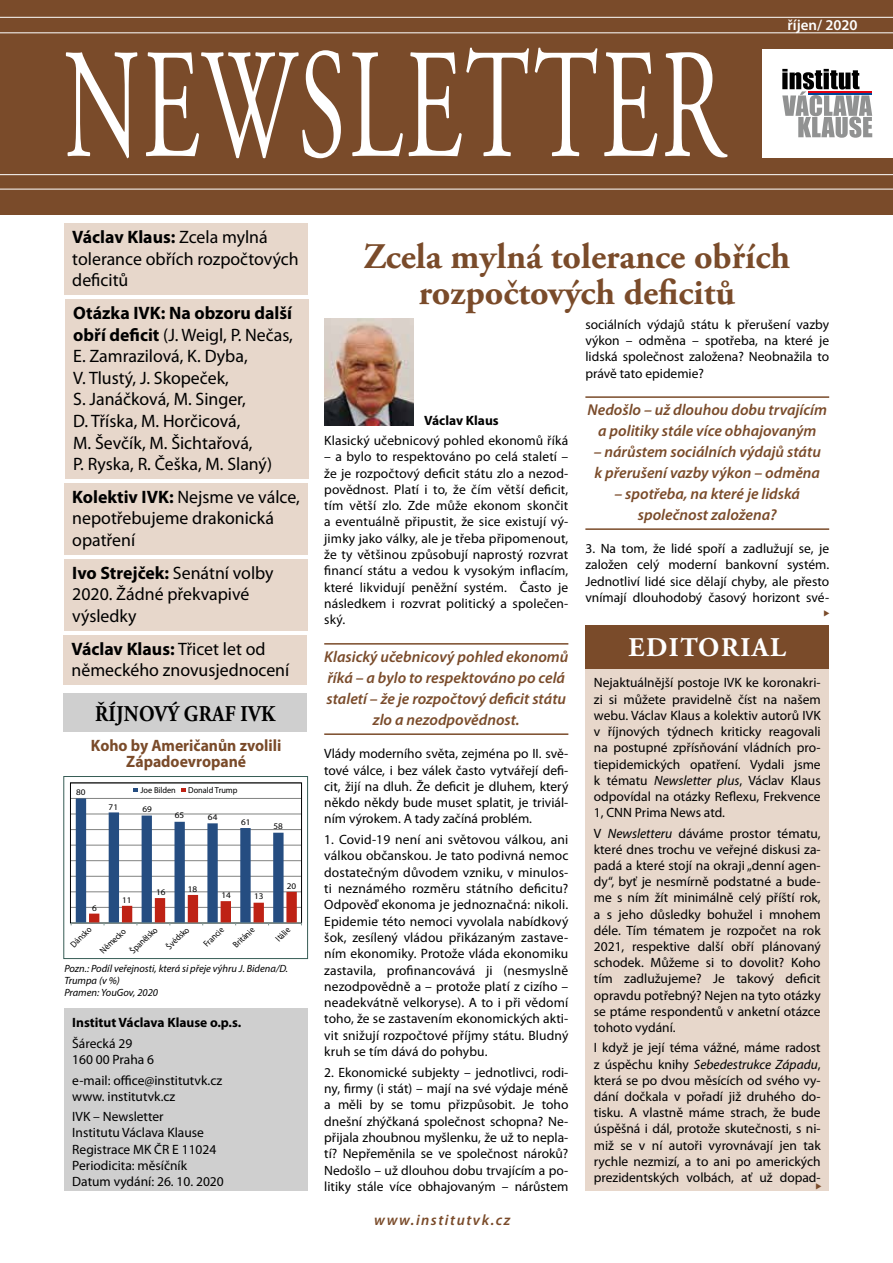
<style>
.page{position:relative;width:893px;height:1263px;background:#fff}
.page>*{position:absolute;margin:0;border:0;box-sizing:border-box;transform-origin:0 0}
.t1{font:156px "Adobe Garamond Pro";letter-spacing:.03em;color:#fff;scale:.62 1}
.t2{font:700 36px/36px "Adobe Garamond Pro";color:#7a4b2a;text-align:center}
.t3{font:700 27px "Adobe Garamond Pro";letter-spacing:.055em;color:#fff}
.t4{font:700 22.5px "Adobe Garamond Pro";letter-spacing:.015em;color:#000;scale:.88 1}
.t5{font:18px/21.6px "Myriad Pro";color:#000}
.t6{font:700 16.5px/16.5px "Myriad Pro";color:#7a4b2a;text-align:center;scale:.95 1}
.t7{font:italic 600 15.75px/21.1px "Myriad Pro";color:#7a4b2a;text-align:center}
.t8{font:italic 600 15px "Myriad Pro";letter-spacing:.1em;color:#7a4b2a}
.t9{font:600 15px "Myriad Pro";color:#fff}
.t10{font:13.5px/16.2px "Myriad Pro";color:#000;text-align:justify}
.t11{font:700 13.5px "Myriad Pro";color:#000}
.t12{font:italic 10.5px/12px "Myriad Pro";color:#000}
.t13{font:8.85px "Myriad Pro";color:#000;scale:.9 1}
.t14{font:8.7px "Myriad Pro";color:#000;scale:1.07 1}
.t15{font:8.7px "Myriad Pro";color:#000;scale:.96 1}
.s1{font-weight:700}
.s2{font-style:italic}
</style>
<div class="page">
<div style="left:63px;top:776px;width:245px;height:183px;border:1px solid #375c55"></div>
<div style="left:0;top:0;width:893px;height:215px;background:#7a4b2a"></div>
<div style="left:762px;top:50px;width:131px;height:108px;background:#fff"></div>
<svg style="left:782px;top:69px;width:90px;height:69px"></svg>
<hr style="left:808px;top:91px;width:64px;height:2px;background:#e3000f">
<hr style="left:808px;top:93px;width:64px;height:1px;background:#004799">
<hr style="left:0;top:17px;width:893px;height:1px;background:#fff">
<hr style="left:0;top:174px;width:893px;height:1px;background:#fff">
<hr style="left:0;top:33px;width:893px;height:1px;background:#fff">
<hr style="left:0;top:189px;width:893px;height:1px;background:#fff">
<div style="left:64px;top:223px;width:244px;height:72px;background:#e7d7cb"></div>
<div style="left:65px;top:299px;width:244px;height:180px;background:#e7d7cb"></div>
<div style="left:64px;top:1008px;width:244px;height:183px;background:#cfcfcf"></div>
<div style="left:585px;top:669px;width:244px;height:522px;background:#e7d7cb"></div>
<div style="left:64px;top:483px;width:244px;height:71px;background:#e7d7cb"></div>
<div style="left:64px;top:559px;width:244px;height:71px;background:#e7d7cb"></div>
<div style="left:63px;top:635px;width:244px;height:50px;background:#e7d7cb"></div>
<div style="left:585px;top:625px;width:244px;height:43px;background:#7a4b2a"></div>
<div style="left:63px;top:693px;width:244px;height:39px;background:#cfcfcf"></div>
<svg style="left:71px;top:798px;width:231px;height:127px"></svg>
<svg style="left:134px;top:788px;width:4px;height:4px"></svg>
<svg style="left:182px;top:788px;width:4px;height:4px"></svg>
<hr style="left:324px;top:643px;width:244px;height:2px;background:#7a4b2a">
<hr style="left:324px;top:733px;width:244px;height:2px;background:#7a4b2a">
<img style="left:324px;top:319px;width:90px;height:106px">
<hr style="left:585px;top:396px;width:244px;height:2px;background:#7a4b2a">
<hr style="left:585px;top:528px;width:244px;height:2px;background:#7a4b2a">
<h1 class="t1" style="left:64px;top:13px;width:1066px">NEWSLETTER</h1>
<p class="t9" style="left:788px;top:17px;width:71px">říjen/ 2020</p>
<h3 class="t5" style="left:72px;top:227px;width:228px"><span class="s1">Václav Klaus:</span> Zcela mylná tolerance obřích rozpočtových deficitů</h3>
<h3 class="t5" style="left:73px;top:302px;width:221px"><span class="s1">Otázka IVK: Na obzoru další obří deficit</span> (J. Weigl, P. Nečas,<br>E. Zamrazilová, K. Dyba,<br>V. Tlustý, J. Skopeček,<br>S. Janáčková, M. Singer,<br>D. Tříska, M. Horčicová,<br>M. Ševčík, M. Šichtařová,<br>P. Ryska, R. Češka, M. Slaný)</h3>
<h2 class="t2" style="left:364px;top:239px;width:428px">Zcela mylná tolerance obřích rozpočtových deficitů</h2>
<p class="t10" style="left:585px;top:317px;width:245px">sociálních výdajů státu k přerušení vazby výkon – odměna – spotřeba, na které je lidská společnost založena? Neobnažila to právě tato epidemie?</p>
<p class="t7" style="left:587px;top:399px;width:241px">Nedošlo – už dlouhou dobu trvajícím a politiky stále více obhajovaným</p>
<p class="t7" style="left:594px;top:441px;width:229px;text-align:left">– nárůstem sociálních výdajů státu k přerušení vazby výkon – odměna</p>
<p class="t7" style="left:614px;top:483px;width:187px">– spotřeba, na které je lidská společnost založena?</p>
<p class="t10" style="left:585px;top:541px;width:245px">3. Na tom, že lidé spoří a zadlužují se, je založen celý moderní bankovní systém.<br>Jednotliví lidé sice dělají chyby, ale přesto vnímají dlouhodobý časový horizont své-</p>
<p class="t11" style="left:424px;top:413px;width:76px">Václav Klaus</p>
<p class="t10" style="left:324px;top:433px;width:246px">Klasický učebnicový pohled ekonomů říká</p>
<p class="t10" style="left:324px;top:449px;width:246px">– a bylo to respektováno po celá staletí – že je rozpočtový deficit státu zlo a nezod&shy;povědnost. Platí i to, že čím větší deficit, tím větší zlo. Zde může ekonom skončit a eventuálně připustit, že sice existují vý&shy;jimky jako války, ale je třeba připomenout, že ty většinou způsobují naprostý rozvrat financí státu a vedou k vysokým inflacím, které likvidují peněžní systém. Často je následkem i rozvrat politický a společen&shy;ský.</p>
<p class="t7" style="left:324px;top:646px;width:246px">Klasický učebnicový pohled ekonomů říká – a bylo to respektováno po celá staletí – že je rozpočtový deficit státu zlo a nezodpovědnost.</p>
<p class="t10" style="left:324px;top:746px;width:246px">Vlády moderního světa, zejména po II. svě&shy;tové válce, i bez válek často vytvářejí defi&shy;cit, žijí na dluh. Že deficit je dluhem, který někdo někdy bude muset splatit, je triviál&shy;ním výrokem. A tady začíná problém.</p>
<p class="t10" style="left:324px;top:832px;width:246px">1. Covid-19 není ani světovou válkou, ani válkou občanskou. Je tato podivná nemoc dostatečným důvodem vzniku, v minulos&shy;ti neznámého rozměru státního deficitu?<br>Odpověď ekonoma je jednoznačná: nikoli.<br>Epidemie této nemoci vyvolala nabídkový šok, zesílený vládou přikázaným zastave&shy;ním ekonomiky. Protože vláda ekonomiku zastavila, profinancovává ji (nesmyslně nezodpovědně a – protože platí z cizího – neadekvátně velkoryse). A to i při vědomí toho, že se zastavením ekonomických akti&shy;vit snižují rozpočtové příjmy státu. Bludný kruh se tím dává do pohybu.</p>
<p class="t10" style="left:324px;top:1064px;width:246px">2. Ekonomické subjekty – jednotlivci, rodi&shy;ny, firmy (i stát) – mají na své výdaje méně a měli by se tomu přizpůsobit. Je toho dnešní zhýčkaná společnost schopna? Ne&shy;přijala zhoubnou myšlenku, že už to nepla&shy;tí? Nepřeměnila se ve společnost nároků?<br>Nedošlo – už dlouhou dobu trvajícím a po&shy;litiky stále více obhajovaným – nárůstem</p>
<h3 class="t5" style="left:72px;top:486px;width:229px"><span class="s1">Kolektiv IVK:</span> Nejsme ve válce, nepotřebujeme drakonická opatření</h3>
<h3 class="t5" style="left:72px;top:562px;width:203px"><span class="s1">Ivo Strejček:</span> Senátní volby<br>2020. Žádné překvapivé výsledky</h3>
<h3 class="t5" style="left:72px;top:638px;width:219px"><span class="s1">Václav Klaus:</span> Třicet let od německého znovusjednocení</h3>
<h3 class="t3" style="left:629px;top:632px;width:159px">EDITORIAL</h3>
<h3 class="t4" style="left:95px;top:701px;width:206px">ŘÍJNOVÝ GRAF IVK</h3>
<p class="t10" style="left:594px;top:675px;width:228px">Nejaktuálnější postoje IVK ke koronakri&shy;zi si můžete pravidelně číst na našem webu. Václav Klaus a kolektiv autorů IVK v říjnových týdnech kriticky reagovali na postupné zpřísňování vládních pro&shy;tiepidemických opatření. Vydali jsme k tématu <span class="s2">Newsletter plus</span>, Václav Klaus odpovídal na otázky Reflexu, Frekvence 1, CNN Prima News atd.</p>
<p class="t10" style="left:594px;top:825px;width:228px">V <span class="s2">Newsletteru</span> dáváme prostor tématu, které dnes trochu ve veřejné diskusi za&shy;padá a které stojí na okraji „denní agen&shy;dy“, byť je nesmírně podstatné a bude&shy;me s ním žít minimálně celý příští rok, a s jeho důsledky bohužel i mnohem déle. Tím tématem je rozpočet na rok 2021, respektive další obří plánovaný schodek. Můžeme si to dovolit? Koho tím zadlužujeme? Je takový deficit opravdu potřebný? Nejen na tyto otázky se ptáme respondentů v anketní otázce tohoto vydání.</p>
<p class="t10" style="left:594px;top:1040px;width:228px">I když je její téma vážné, máme radost z úspěchu knihy <span class="s2">Sebedestrukce Západu</span>, která se po dvou měsících od svého vy&shy;dání dočkala v pořadí již druhého do&shy;tisku. A vlastně máme strach, že bude úspěšná i dál, protože skutečnosti, s ni&shy;miž se v ní autoři vyrovnávají jen tak rychle nezmizí, a to ani po amerických prezidentských volbách, ať už dopad-</p>
<p class="t6" style="left:91px;top:737px;width:202px">Koho by Američanůn zvolili<br>Západoevropané</p>
<p class="t15" style="left:141px;top:785px;width:38px">Joe Bilden</p>
<p class="t15" style="left:188px;top:785px;width:53px">Donald Trump</p>
<p class="t14" style="left:76px;top:788px;width:10px">80</p>
<p class="t14" style="left:109px;top:802px;width:10px">71</p>
<p class="t14" style="left:143px;top:804px;width:10px">69</p>
<p class="t14" style="left:175px;top:810px;width:10px">65</p>
<p class="t14" style="left:208px;top:812px;width:10px">64</p>
<p class="t14" style="left:241px;top:817px;width:10px">61</p>
<p class="t14" style="left:274px;top:821px;width:10px">58</p>
<p class="t14" style="left:287px;top:881px;width:10px">20</p>
<p class="t14" style="left:188px;top:884px;width:10px">18</p>
<p class="t14" style="left:156px;top:888px;width:10px">16</p>
<p class="t14" style="left:221px;top:890px;width:10px">14</p>
<p class="t14" style="left:254px;top:891px;width:10px">13</p>
<p class="t14" style="left:122px;top:895px;width:10px">11</p>
<p class="t14" style="left:92px;top:903px;width:6px">6</p>
<p class="t13" style="left:69px;top:942px;width:29px;rotate:-43deg">Dánsko</p>
<p class="t13" style="left:98px;top:948px;width:37px;rotate:-43deg">Německo</p>
<p class="t13" style="left:128px;top:948px;width:39px;rotate:-43deg">Španělsko</p>
<p class="t13" style="left:165px;top:944px;width:32px;rotate:-43deg">Švédsko</p>
<p class="t13" style="left:202px;top:941px;width:28px;rotate:-43deg">Francie</p>
<p class="t13" style="left:231px;top:942px;width:30px;rotate:-43deg">Británie</p>
<p class="t13" style="left:274px;top:936px;width:20px;rotate:-43deg">Itálie</p>
<p class="t12" style="left:64px;top:962px;width:225px">Pozn.: Podíl veřejnosti, která si přeje výhru J. Bidena/D.<br>Trumpa (v %)<br>Pramen: YouGov, 2020</p>
<p class="t11" style="left:72px;top:1015px;width:171px">Institut Václava Klause o.p.s.</p>
<p class="t10" style="left:72px;top:1035px;width:83px">Šárecká 29<br>160 00 Praha 6</p>
<p class="t10" style="left:72px;top:1072px;width:151px">e-mail: office@institutvk.cz www. institutvk.cz</p>
<p class="t10" style="left:72px;top:1109px;width:153px;text-align:left">IVK – Newsletter<br>Institutu Václava Klause<br>Registrace MK ČR E 11024<br>Periodicita: měsíčník<br>Datum vydání: 26. 10. 2020</p>
<p class="t8" style="left:374px;top:1212px;width:138px">www.institutvk.cz</p>
</div>
